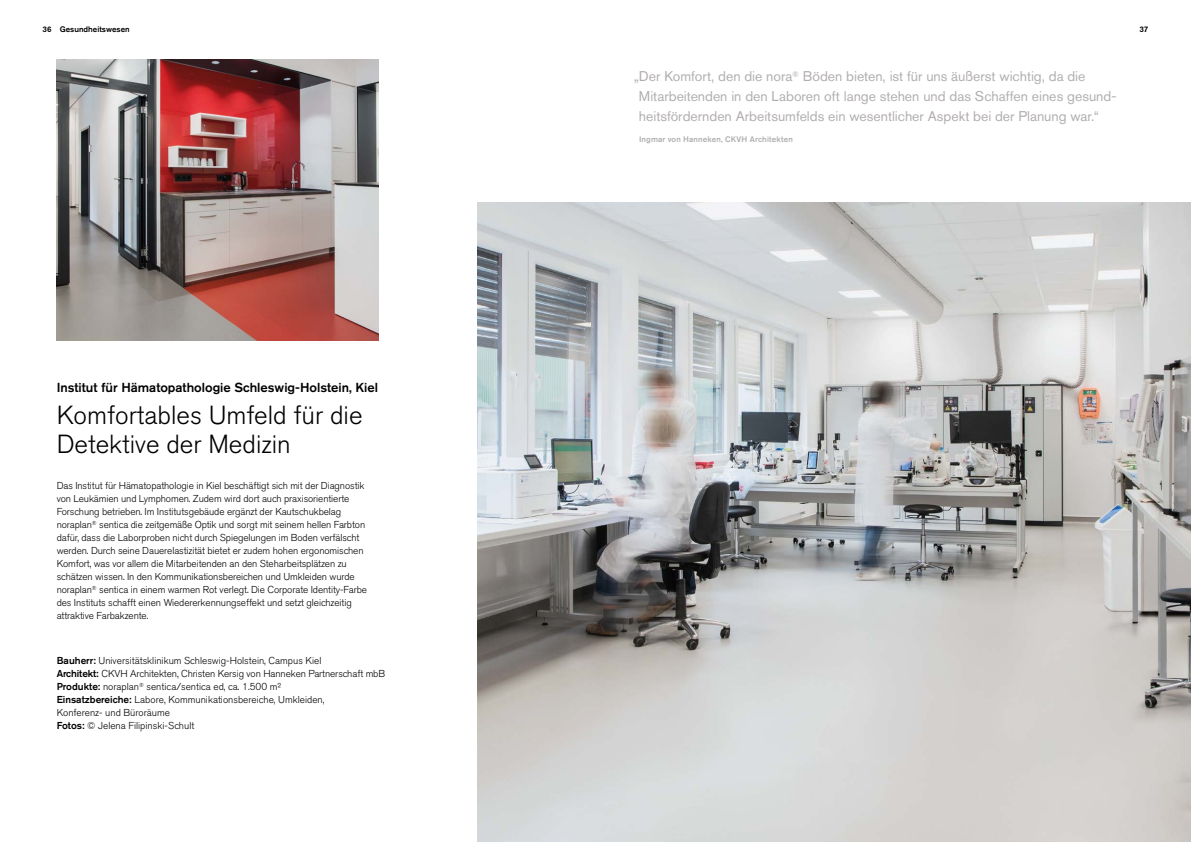
<style>
.page{position:relative;width:1191px;height:842px;background:#fff}
.page>*{position:absolute;margin:0;border:0;box-sizing:border-box;transform-origin:0 0}
.t1{font:300 26px/29px "Akzidenz Grotesk Pro";color:#000}
.t2{font:14px/20px "Akzidenz Grotesk Pro";color:#9f9a9c}
.t3{font:500 13px "Akzidenz Grotesk Pro";color:#000}
.t4{font:300 10px/13px "Akzidenz Grotesk Pro";letter-spacing:-.01em;color:#000}
.t5{font:500 8px "Akzidenz Grotesk Pro";letter-spacing:.015em;color:#9f9a9c}
.t6{font:500 8px "Akzidenz Grotesk Pro";color:#000}
.s1{font-weight:500}
</style>
<div class="page">
<img style="left:57px;top:60px;width:322px;height:280px">
<img style="left:478px;top:203px;width:713px;height:639px">
<p class="t6" style="left:43px;top:24px;width:89px">36 Gesundheitswesen</p>
<p class="t6" style="left:1139px;top:24px;width:10px">37</p>
<h3 class="t3" style="left:57px;top:379px;width:323px">Institut für Hämatopathologie Schleswig-Holstein, Kiel</h3>
<h1 class="t1" style="left:57px;top:401px;width:307px">Komfortables Umfeld für die<br>Detektive der Medizin</h1>
<p class="t4" style="left:57px;top:479px;width:312px">Das Institut für Hämatopathologie in Kiel beschäftigt sich mit der Diagnostik von Leukämien und Lymphomen. Zudem wird dort auch praxisorientierte Forschung betrieben. Im Institutsgebäude ergänzt der Kautschukbelag noraplan<sup>®</sup> sentica die zeitgemäße Optik und sorgt mit seinem hellen Farbton dafür, dass die Laborproben nicht durch Spiegelungen im Boden verfälscht werden. Durch seine Dauerelastizität bietet er zudem hohen ergonomischen Komfort, was vor allem die Mitarbeitenden an den Steharbeitsplätzen zu schätzen wissen. In den Kommunikationsbereichen und Umkleiden wurde noraplan<sup>®</sup> sentica in einem warmen Rot verlegt. Die Corporate Identity-Farbe des Instituts schafft einen Wiedererkennungseffekt und setzt gleichzeitig attraktive Farbakzente.</p>
<p class="t4" style="left:57px;top:654px;width:330px"><span class="s1">Bauherr:</span> Universitätsklinikum Schleswig-Holstein, Campus Kiel<br><span class="s1">Architekt:</span> CKVH Architekten, Christen Kersig von Hanneken Partnerschaft mbB <span class="s1">Produkte:</span> noraplan<sup>®</sup> sentica/sentica ed, ca. 1.500 m²<br><span class="s1">Einsatzbereiche:</span> Labore, Kommunikationsbereiche, Umkleiden,<br>Konferenz- und Büroräume<br><span class="s1">Fotos:</span> © Jelena Filipinski-Schult</p>
<h2 class="t2" style="left:639px;top:66px;width:479px;text-indent:-5px">„Der Komfort, den die nora<sup>®</sup> Böden bieten, ist für uns äußerst wichtig, da die<br>Mitarbeitenden in den Laboren oft lange stehen und das Schaffen eines gesund&shy;heitsfördernden Arbeitsumfelds ein wesentlicher Aspekt bei der Planung war.“</h2>
<p class="t5" style="left:639px;top:134px;width:155px">Ingmar von Hanneken, CKVH Architekten</p>
</div>
